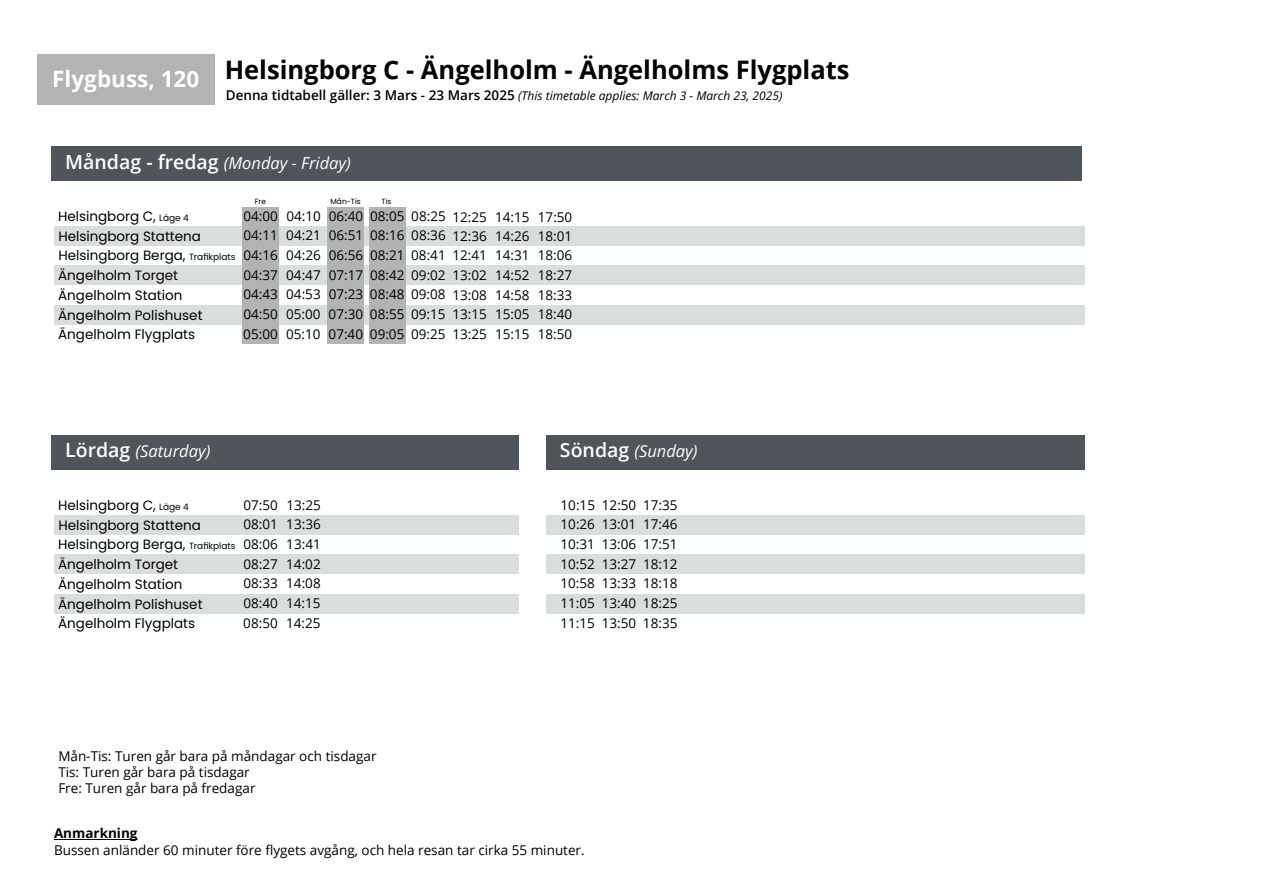
<style>
.page{position:relative;width:1263px;height:893px;background:#fff}
.page>*{position:absolute;margin:0;border:0;box-sizing:border-box;transform-origin:0 0}
.t1{font:700 25.5px "Open Sans";color:#000}
.t2{font:italic 16.5px "Open Sans";color:#fff}
.t3{font:13.5px/16.2px "Open Sans";color:#000}
.t4{font:13.5px "Poppins";color:#000}
.t5{font:700 13.5px "Open Sans";color:#000}
.t6{font:italic 12px "Open Sans";color:#000}
.t7{font:7.5px "Poppins";color:#000}
.s1{font-weight:600;font-style:normal;font-size:13.5px}
.s2{font-weight:600;font-style:normal;font-size:19.5px}
.s3{font-size:9px}
</style>
<div class="page">
<div style="left:54px;top:226px;width:1030px;height:20px;background:#dadeda"></div>
<div style="left:54px;top:515px;width:465px;height:20px;background:#dadeda"></div>
<div style="left:54px;top:266px;width:1030px;height:19px;background:#dadeda"></div>
<div style="left:54px;top:555px;width:465px;height:19px;background:#dadeda"></div>
<div style="left:54px;top:305px;width:1030px;height:20px;background:#dadeda"></div>
<div style="left:54px;top:594px;width:465px;height:19px;background:#dadeda"></div>
<div style="left:369px;top:207px;width:37px;height:137px;background:#b2b3b4"></div>
<div style="left:328px;top:207px;width:36px;height:137px;background:#b2b3b4"></div>
<div style="left:243px;top:207px;width:36px;height:137px;background:#b2b3b4"></div>
<div style="left:37px;top:54px;width:178px;height:51px;background:#b2b3b4"></div>
<div style="left:51px;top:146px;width:1031px;height:34px;background:#50545b"></div>
<div style="left:546px;top:515px;width:538px;height:20px;background:#dadeda"></div>
<div style="left:546px;top:555px;width:538px;height:19px;background:#dadeda"></div>
<div style="left:546px;top:594px;width:538px;height:19px;background:#dadeda"></div>
<div style="left:51px;top:435px;width:468px;height:34px;background:#50545b"></div>
<div style="left:546px;top:435px;width:538px;height:34px;background:#50545b"></div>
<hr style="left:54px;top:839px;width:84px;height:1px;background:#000">
<h1 class="t1" style="left:52px;top:60px;width:799px"><sub>Flygbuss,</sub> <sub>120</sub> Helsingborg C - Ängelholm - Ängelholms Flygplats</h1>
<p class="t6" style="left:226px;top:91px;width:558px"><span class="s1">Denna tidtabell gäller: 3 Mars - 23 Mars 2025</span> (This timetable applies: March 3 - March 23, 2025)</p>
<p class="t2" style="left:65px;top:157px;width:287px"><span class="s2">Måndag - fredag</span> (Monday - Friday)</p>
<p class="t4" style="left:58px;top:210px;width:132px">Helsingborg C, <span class="s3">Läge 4</span></p>
<p class="t7" style="left:255px;top:198px;width:13px">Fre</p>
<p class="t7" style="left:330px;top:198px;width:32px">Mån-Tis</p>
<p class="t7" style="left:382px;top:198px;width:11px">Tis</p>
<p class="t3" style="left:243px;top:209px;width:36px">04:00</p>
<p class="t3" style="left:286px;top:209px;width:36px">04:10</p>
<p class="t3" style="left:329px;top:209px;width:36px">06:40</p>
<p class="t3" style="left:370px;top:209px;width:36px">08:05</p>
<p class="t3" style="left:411px;top:210px;width:163px">08:25 12:25 14:15 17:50</p>
<p class="t4" style="left:58px;top:230px;width:144px">Helsingborg Stattena</p>
<p class="t3" style="left:243px;top:228px;width:36px">04:11</p>
<p class="t3" style="left:286px;top:228px;width:36px">04:21</p>
<p class="t3" style="left:329px;top:228px;width:36px">06:51</p>
<p class="t3" style="left:370px;top:228px;width:36px">08:16</p>
<p class="t3" style="left:411px;top:229px;width:163px">08:36 12:36 14:26 18:01</p>
<p class="t4" style="left:58px;top:249px;width:179px">Helsingborg Berga, <span class="s3">Trafikplats</span></p>
<p class="t3" style="left:243px;top:248px;width:36px">04:16</p>
<p class="t3" style="left:286px;top:248px;width:36px">04:26</p>
<p class="t3" style="left:329px;top:248px;width:36px">06:56</p>
<p class="t3" style="left:370px;top:248px;width:36px">08:21</p>
<p class="t3" style="left:411px;top:248px;width:163px">08:41 12:41 14:31 18:06</p>
<p class="t4" style="left:58px;top:269px;width:122px">Ängelholm Torget</p>
<p class="t3" style="left:243px;top:268px;width:36px">04:37</p>
<p class="t3" style="left:286px;top:268px;width:36px">04:47</p>
<p class="t3" style="left:329px;top:268px;width:36px">07:17</p>
<p class="t3" style="left:370px;top:268px;width:36px">08:42</p>
<p class="t3" style="left:411px;top:268px;width:163px">09:02 13:02 14:52 18:27</p>
<p class="t4" style="left:58px;top:289px;width:126px">Ängelholm Station</p>
<p class="t3" style="left:243px;top:287px;width:36px">04:43</p>
<p class="t3" style="left:286px;top:287px;width:36px">04:53</p>
<p class="t3" style="left:329px;top:287px;width:36px">07:23</p>
<p class="t3" style="left:370px;top:287px;width:36px">08:48</p>
<p class="t3" style="left:411px;top:288px;width:163px">09:08 13:08 14:58 18:33</p>
<p class="t4" style="left:58px;top:309px;width:146px">Ängelholm Polishuset</p>
<p class="t3" style="left:243px;top:307px;width:36px">04:50</p>
<p class="t3" style="left:286px;top:307px;width:36px">05:00</p>
<p class="t3" style="left:329px;top:307px;width:36px">07:30</p>
<p class="t3" style="left:370px;top:307px;width:36px">08:55</p>
<p class="t3" style="left:411px;top:307px;width:163px">09:15 13:15 15:05 18:40</p>
<p class="t4" style="left:58px;top:327px;width:139px">Ängelholm Flygplats</p>
<p class="t3" style="left:243px;top:327px;width:36px">05:00</p>
<p class="t3" style="left:286px;top:327px;width:36px">05:10</p>
<p class="t3" style="left:329px;top:327px;width:36px">07:40</p>
<p class="t3" style="left:370px;top:327px;width:36px">09:05</p>
<p class="t3" style="left:411px;top:327px;width:163px">09:25 13:25 15:15 18:50</p>
<p class="t2" style="left:65px;top:444px;width:147px"><span class="s2">Lördag</span> (Saturday)</p>
<p class="t2" style="left:560px;top:444px;width:139px"><span class="s2">Söndag</span> (Sunday)</p>
<p class="t4" style="left:58px;top:499px;width:132px">Helsingborg C, <span class="s3">Läge 4</span></p>
<p class="t3" style="left:243px;top:498px;width:36px">07:50</p>
<p class="t3" style="left:286px;top:498px;width:36px">13:25</p>
<p class="t3" style="left:561px;top:498px;width:36px">10:15</p>
<p class="t3" style="left:602px;top:498px;width:77px">12:50 17:35</p>
<p class="t4" style="left:58px;top:519px;width:144px">Helsingborg Stattena</p>
<p class="t3" style="left:243px;top:517px;width:36px">08:01</p>
<p class="t3" style="left:286px;top:517px;width:36px">13:36</p>
<p class="t3" style="left:560px;top:517px;width:36px">10:26</p>
<p class="t3" style="left:602px;top:517px;width:77px">13:01 17:46</p>
<p class="t4" style="left:58px;top:538px;width:179px">Helsingborg Berga, <span class="s3">Trafikplats</span></p>
<p class="t3" style="left:243px;top:537px;width:36px">08:06</p>
<p class="t3" style="left:286px;top:537px;width:36px">13:41</p>
<p class="t3" style="left:560px;top:537px;width:36px">10:31</p>
<p class="t3" style="left:602px;top:537px;width:77px">13:06 17:51</p>
<p class="t4" style="left:58px;top:558px;width:122px">Ängelholm Torget</p>
<p class="t3" style="left:243px;top:557px;width:36px">08:27</p>
<p class="t3" style="left:286px;top:557px;width:36px">14:02</p>
<p class="t3" style="left:560px;top:557px;width:36px">10:52</p>
<p class="t3" style="left:602px;top:557px;width:77px">13:27 18:12</p>
<p class="t4" style="left:58px;top:578px;width:126px">Ängelholm Station</p>
<p class="t3" style="left:243px;top:576px;width:36px">08:33</p>
<p class="t3" style="left:286px;top:576px;width:36px">14:08</p>
<p class="t3" style="left:560px;top:576px;width:36px">10:58</p>
<p class="t3" style="left:602px;top:576px;width:77px">13:33 18:18</p>
<p class="t4" style="left:58px;top:597px;width:146px">Ängelholm Polishuset</p>
<p class="t3" style="left:243px;top:596px;width:36px">08:40</p>
<p class="t3" style="left:286px;top:596px;width:36px">14:15</p>
<p class="t3" style="left:560px;top:596px;width:36px">11:05</p>
<p class="t3" style="left:602px;top:596px;width:77px">13:40 18:25</p>
<p class="t4" style="left:58px;top:616px;width:139px">Ängelholm Flygplats</p>
<p class="t3" style="left:243px;top:616px;width:36px">08:50</p>
<p class="t3" style="left:286px;top:616px;width:36px">14:25</p>
<p class="t3" style="left:560px;top:616px;width:36px">11:15</p>
<p class="t3" style="left:602px;top:616px;width:77px">13:50 18:35</p>
<p class="t3" style="left:58px;top:749px;width:320px">Mån-Tis: Turen går bara på måndagar och tisdagar<br>Tis: Turen går bara på tisdagar<br>Fre: Turen går bara på fredagar</p>
<p class="t5" style="left:54px;top:828px;width:85px">Anmarkning</p>
<p class="t3" style="left:54px;top:842px;width:532px">Bussen anländer 60 minuter före flygets avgång, och hela resan tar cirka 55 minuter.</p>
</div>
